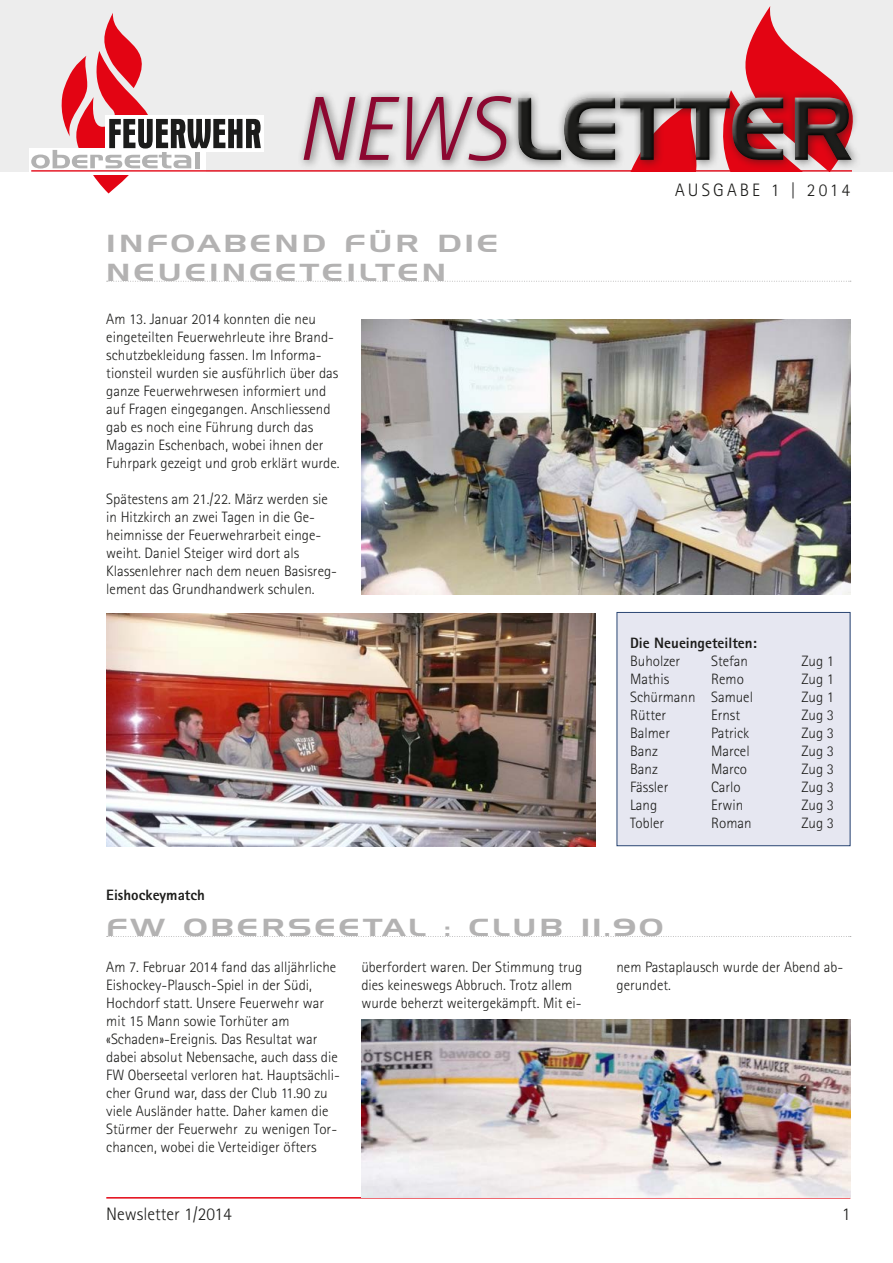
<style>
.page{position:relative;width:893px;height:1263px;background:#fff}
.page>*{position:absolute;margin:0;border:0;box-sizing:border-box;transform-origin:0 0}
.t1{font:italic 300 91.05px "Rotis Sans Serif";color:#8c0730}
.t2{font:24px/28.8px "Handel Gothic BT";letter-spacing:.1em;color:#b3b2b2;scale:1.3 1}
.t3{font:300 18px "Rotis Sans Serif";color:#1d1d1b}
.t4{font:300 18px "Rotis Sans Serif";letter-spacing:.175em;color:#1d1d1b}
.t5{font:300 15px/18px "Rotis Sans Serif";color:#1d1d1b}
.t6{font:800 15px "Rotis Sans Serif";color:#1d1d1b}
</style>
<div class="page">
<div style="left:0;top:0;width:893px;height:171px;background:#ededed"></div>
<hr style="left:106px;top:1197px;width:744px;height:1px;background:#e30613">
<svg style="left:31px;top:13px;width:230px;height:180px"></svg>
<hr style="left:31px;top:170px;width:820px;height:2px;background:#e30413">
<svg style="left:521px;top:6px;width:336px;height:165px"></svg>
<div style="left:514px;top:93px;width:339px;height:70px;background:#fff;opacity:.75"></div>
<div style="left:517px;top:95px;width:339px;height:70px;background:#1d1d1b;opacity:.75"></div>
<div style="left:296px;top:89px;width:225px;height:82px;background:#1d1d1b;opacity:.6"></div>
<img style="left:361px;top:319px;width:489px;height:275px">
<svg style="left:107px;top:281px;width:744px;height:1px"></svg>
<img style="left:106px;top:613px;width:489px;height:233px">
<div style="left:617px;top:612px;width:233px;height:234px;background:#e6e7f1"></div>
<div style="left:617px;top:612px;width:233px;height:234px;border:1px solid #2a4673"></div>
<svg style="left:107px;top:936px;width:744px;height:1px"></svg>
<img style="left:361px;top:1019px;width:489px;height:178px">
<h1 class="t1" style="left:296px;top:77px;width:212px">NEWS</h1>
<h2 class="t2" style="left:106px;top:229px;width:303px">INFOABEND FÜR DIE<br>NEUEINGETEILTEN</h2>
<p class="t5" style="left:106px;top:310px;width:235px">Am 13. Januar 2014 konnten die neu eingeteilten Feuerwehrleute ihre Brand&shy;schutzbekleidung fassen. Im Informa&shy;tionsteil wurden sie ausführlich über das ganze Feuerwehrwesen informiert und auf Fragen eingegangen. Anschliessend gab es noch eine Führung durch das Magazin Eschenbach, wobei ihnen der Fuhrpark gezeigt und grob erklärt wurde.</p>
<p class="t5" style="left:106px;top:490px;width:232px">Spätestens am 21./22. März werden sie in Hitzkirch an zwei Tagen in die Ge&shy;heimnisse der Feuerwehrarbeit einge&shy;weiht. Daniel Steiger wird dort als Klassenlehrer nach dem neuen Basisreg&shy;lement das Grundhandwerk schulen.</p>
<p class="t4" style="left:675px;top:179px;width:177px">AUSGABE 1 | 2014</p>
<p class="t6" style="left:630px;top:633px;width:128px">Die Neueingeteilten:</p>
<p class="t5" style="left:630px;top:652px;width:52px">Buholzer</p>
<p class="t5" style="left:711px;top:652px;width:38px">Stefan</p>
<p class="t5" style="left:801px;top:652px;width:34px">Zug 1</p>
<p class="t5" style="left:630px;top:670px;width:41px">Mathis</p>
<p class="t5" style="left:711px;top:670px;width:34px">Remo</p>
<p class="t5" style="left:801px;top:670px;width:34px">Zug 1</p>
<p class="t5" style="left:630px;top:688px;width:124px">Schürmann Samuel</p>
<p class="t5" style="left:801px;top:688px;width:34px">Zug 1</p>
<p class="t5" style="left:630px;top:706px;width:38px">Rütter</p>
<p class="t5" style="left:711px;top:706px;width:31px">Ernst</p>
<p class="t5" style="left:801px;top:706px;width:34px">Zug 3</p>
<p class="t5" style="left:630px;top:724px;width:42px">Balmer</p>
<p class="t5" style="left:711px;top:724px;width:40px">Patrick</p>
<p class="t5" style="left:801px;top:724px;width:34px">Zug 3</p>
<p class="t5" style="left:630px;top:742px;width:29px">Banz</p>
<p class="t5" style="left:711px;top:742px;width:40px">Marcel</p>
<p class="t5" style="left:801px;top:742px;width:34px">Zug 3</p>
<p class="t5" style="left:630px;top:760px;width:29px">Banz</p>
<p class="t5" style="left:711px;top:760px;width:38px">Marco</p>
<p class="t5" style="left:801px;top:760px;width:34px">Zug 3</p>
<p class="t5" style="left:630px;top:778px;width:40px">Fässler</p>
<p class="t5" style="left:711px;top:778px;width:31px">Carlo</p>
<p class="t5" style="left:801px;top:778px;width:34px">Zug 3</p>
<p class="t5" style="left:630px;top:796px;width:29px">Lang</p>
<p class="t5" style="left:711px;top:796px;width:34px">Erwin</p>
<p class="t5" style="left:801px;top:796px;width:34px">Zug 3</p>
<p class="t5" style="left:630px;top:814px;width:36px">Tobler</p>
<p class="t5" style="left:711px;top:814px;width:42px">Roman</p>
<p class="t5" style="left:801px;top:814px;width:34px">Zug 3</p>
<p class="t6" style="left:106px;top:885px;width:100px">Eishockeymatch</p>
<h2 class="t2" style="left:106px;top:913px;width:430px">FW OBERSEETAL : CLUB 11.90</h2>
<p class="t5" style="left:106px;top:958px;width:235px">Am 7. Februar 2014 fand das alljährliche Eishockey-Plausch-Spiel in der Südi, Hochdorf statt. Unsere Feuerwehr war mit 15 Mann sowie Torhüter am «Schaden»-Ereignis. Das Resultat war dabei absolut Nebensache, auch dass die FW Oberseetal verloren hat. Hauptsächli&shy;cher Grund war, dass der Club 11.90 zu viele Ausländer hatte. Daher kamen die Stürmer der Feuerwehr zu wenigen Tor&shy;chancen, wobei die Verteidiger öfters</p>
<p class="t5" style="left:361px;top:958px;width:223px">überfordert waren. Der Stimmung trug dies keineswegs Abbruch. Trotz allem wurde beherzt weitergekämpft. Mit ei-</p>
<p class="t5" style="left:616px;top:958px;width:228px">nem Pastaplausch wurde der Abend ab&shy;gerundet.</p>
<p class="t3" style="left:106px;top:1204px;width:127px">Newsletter 1/2014</p>
<p class="t3" style="left:842px;top:1204px;width:10px">1</p>
</div>
